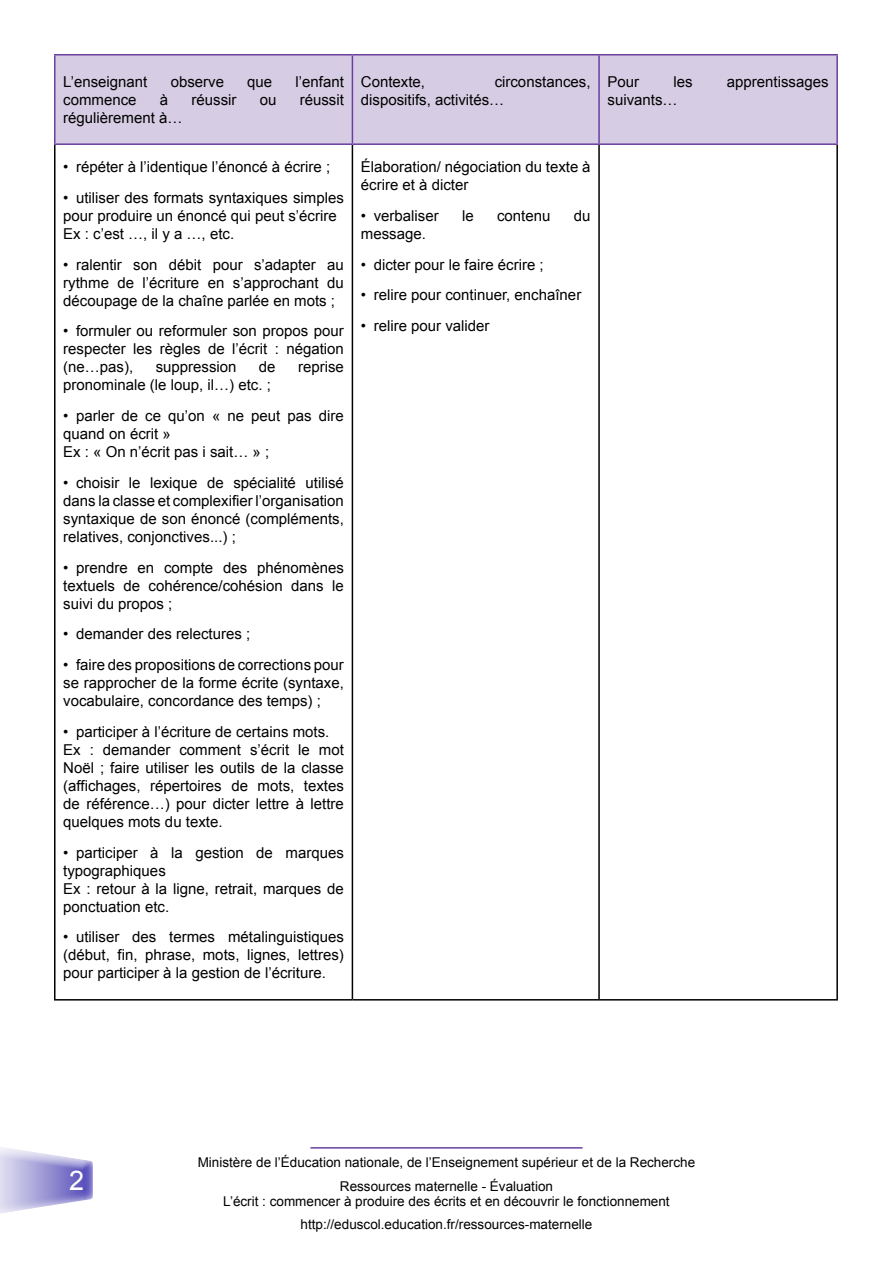
<style>
.page{position:relative;width:893px;height:1263px;background:#fff}
.page>*{position:absolute;margin:0;border:0;box-sizing:border-box;transform-origin:0 0}
.t1{font:27px "Arial";color:#fff}
.t2{font:15px/18px "Arial";color:#000}
.t3{font:13.5px/23.5px "Arial";color:#000;text-align:center}
</style>
<div class="page">
<div style="left:0;top:1154px;width:104px;height:63px;background:#6a3f9d;opacity:.75"></div>
<hr style="left:310px;top:1147px;width:272px;height:1px;background:#6a3f9d">
<div style="left:56px;top:56px;width:780px;height:87px;background:#d6cce3"></div>
<hr style="left:54px;top:54px;width:298px;height:2px;background:#6a3f9d">
<hr style="left:54px;top:55px;width:2px;height:88px;background:#6a3f9d">
<hr style="left:352px;top:54px;width:247px;height:2px;background:#6a3f9d">
<hr style="left:352px;top:55px;width:1px;height:88px;background:#6a3f9d">
<hr style="left:599px;top:54px;width:239px;height:2px;background:#6a3f9d">
<hr style="left:598px;top:55px;width:2px;height:88px;background:#6a3f9d">
<hr style="left:836px;top:55px;width:2px;height:88px;background:#6a3f9d">
<hr style="left:54px;top:143px;width:298px;height:2px;background:#6a3f9d">
<hr style="left:352px;top:143px;width:247px;height:2px;background:#6a3f9d">
<hr style="left:599px;top:143px;width:239px;height:2px;background:#6a3f9d">
<hr style="left:54px;top:145px;width:2px;height:854px;background:#000">
<hr style="left:352px;top:145px;width:1px;height:854px;background:#000">
<hr style="left:598px;top:145px;width:2px;height:854px;background:#000">
<hr style="left:836px;top:145px;width:2px;height:854px;background:#000">
<hr style="left:54px;top:999px;width:298px;height:1px;background:#000">
<hr style="left:352px;top:999px;width:247px;height:1px;background:#000">
<hr style="left:599px;top:999px;width:239px;height:1px;background:#000">
<p class="t2" style="left:63px;top:73px;width:86px">L’enseignant</p>
<p class="t2" style="left:171px;top:73px;width:55px">observe</p>
<p class="t2" style="left:247px;top:73px;width:27px">que</p>
<p class="t2" style="left:296px;top:73px;width:50px">l’enfant</p>
<p class="t2" style="left:63px;top:91px;width:75px">commence</p>
<p class="t2" style="left:160px;top:91px;width:10px">à</p>
<p class="t2" style="left:191px;top:91px;width:46px">réussir</p>
<p class="t2" style="left:260px;top:91px;width:18px">ou</p>
<p class="t2" style="left:300px;top:91px;width:46px">réussit</p>
<p class="t2" style="left:63px;top:109px;width:121px">régulièrement à…</p>
<p class="t2" style="left:63px;top:158px;width:269px">• répéter à l’identique l’énoncé à écrire ;</p>
<p class="t2" style="left:63px;top:189px;width:282px">• utiliser des formats syntaxiques simples pour produire un énoncé qui peut s’écrire<br>Ex : c’est …, il y a …, etc.</p>
<p class="t2" style="left:63px;top:256px;width:282px;text-align:justify">• ralentir son débit pour s’adapter au rythme de l’écriture en s’approchant du découpage de la chaîne parlée en mots ;</p>
<p class="t2" style="left:63px;top:322px;width:282px;text-align:justify">• formuler ou reformuler son propos pour respecter les règles de l’écrit : négation (ne…pas),</p>
<p class="t2" style="left:156px;top:358px;width:82px">suppression</p>
<p class="t2" style="left:259px;top:358px;width:18px">de</p>
<p class="t2" style="left:298px;top:358px;width:47px">reprise</p>
<p class="t2" style="left:63px;top:376px;width:209px">pronominale (le loup, il…) etc. ;</p>
<p class="t2" style="left:63px;top:407px;width:282px">• parler de ce qu’on « ne peut pas dire quand on écrit »<br>Ex : « On n’écrit pas i sait… » ;</p>
<p class="t2" style="left:63px;top:474px;width:282px;text-align:justify">• choisir le lexique de spécialité utilisé dans la classe et complexifier l’organisation syntaxique de son énoncé (compléments, relatives, conjonctives...) ;</p>
<p class="t2" style="left:63px;top:559px;width:282px;text-align:justify">• prendre en compte des phénomènes textuels de cohérence/cohésion dans le suivi du propos ;</p>
<p class="t2" style="left:63px;top:625px;width:188px">• demander des relectures ;</p>
<p class="t2" style="left:63px;top:656px;width:282px;text-align:justify">• faire des propositions de corrections pour se rapprocher de la forme écrite (syntaxe, vocabulaire, concordance des temps) ;</p>
<p class="t2" style="left:63px;top:723px;width:282px">• participer à l’écriture de certains mots.<br>Ex : demander comment s’écrit le mot Noël ; faire utiliser les outils de la classe (affichages, répertoires de mots, textes de référence…) pour dicter lettre à lettre quelques mots du texte.</p>
<p class="t2" style="left:63px;top:844px;width:282px">• participer à la gestion de marques typographiques<br>Ex : retour à la ligne, retrait, marques de ponctuation etc.</p>
<p class="t2" style="left:63px;top:928px;width:282px;text-align:justify">• utiliser des termes métalinguistiques (début, fin, phrase, mots, lignes, lettres) pour participer à la gestion de l’écriture.</p>
<p class="t2" style="left:361px;top:73px;width:66px">Contexte,</p>
<p class="t2" style="left:361px;top:73px;width:231px;text-indent:134px">circonstances, dispositifs, activités…</p>
<p class="t2" style="left:608px;top:73px;width:33px">Pour</p>
<p class="t2" style="left:673px;top:73px;width:21px">les</p>
<p class="t2" style="left:727px;top:73px;width:103px">apprentissages</p>
<p class="t2" style="left:608px;top:91px;width:72px">suivants…</p>
<p class="t2" style="left:361px;top:158px;width:231px">Élaboration/ négociation du texte à écrire et à dicter</p>
<p class="t2" style="left:361px;top:207px;width:79px">• verbaliser</p>
<p class="t2" style="left:462px;top:207px;width:13px">le</p>
<p class="t2" style="left:497px;top:207px;width:55px">contenu</p>
<p class="t2" style="left:574px;top:207px;width:18px">du</p>
<p class="t2" style="left:361px;top:225px;width:67px">message.</p>
<p class="t2" style="left:361px;top:255px;width:184px">• dicter pour le faire écrire ;</p>
<p class="t2" style="left:361px;top:286px;width:222px">• relire pour continuer, enchaîner</p>
<p class="t2" style="left:361px;top:317px;width:130px">• relire pour valider</p>
<h1 class="t1" style="left:69px;top:1162px;width:17px">2</h1>
<p class="t3" style="left:198px;top:1151px;width:499px">Ministère de l’Éducation nationale, de l’Enseignement supérieur et de la Recherche<br>Ressources maternelle - Évaluation</p>
<p class="t3" style="left:223px;top:1189px;width:448px">L’écrit : commencer à produire des écrits et en découvrir le fonctionnement http://eduscol.education.fr/ressources-maternelle</p>
</div>
